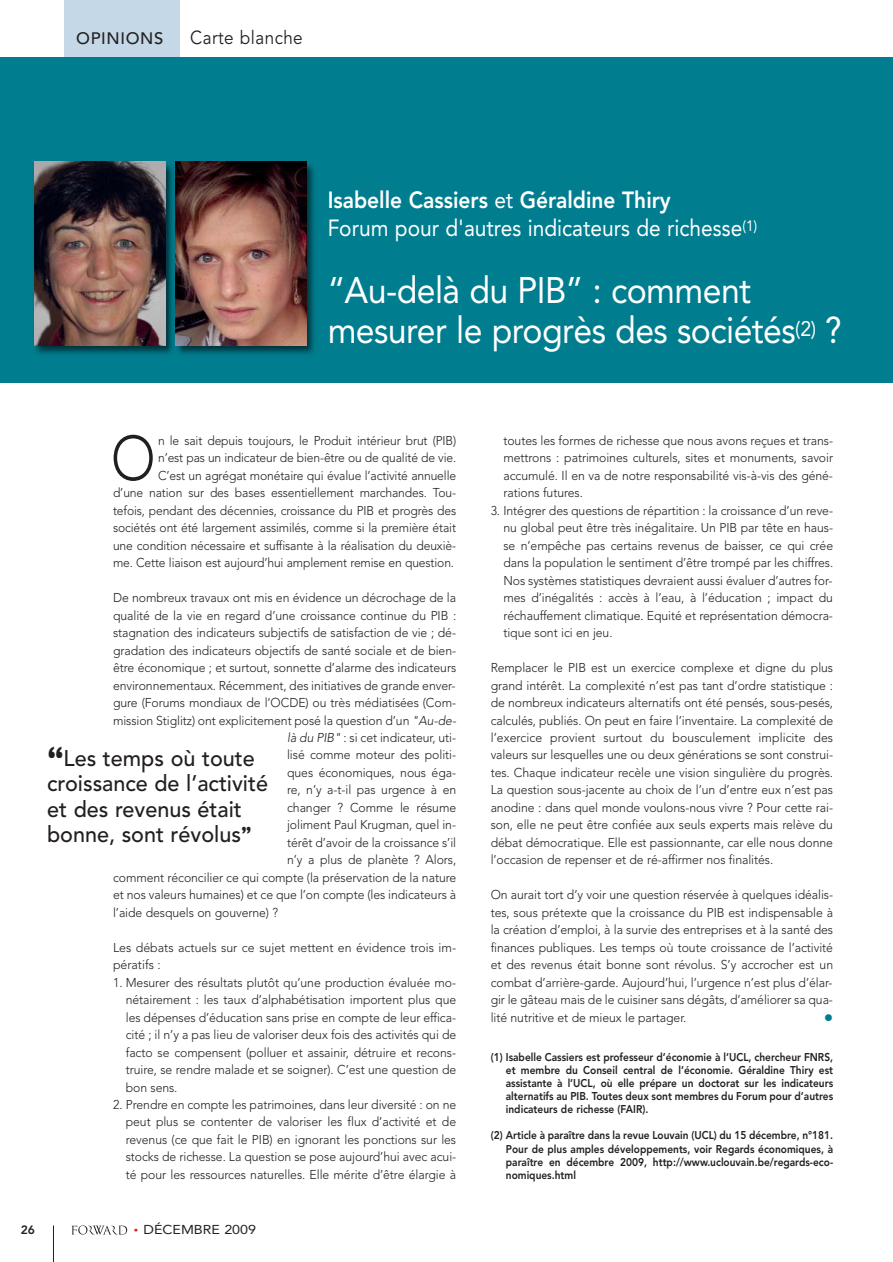
<style>
.page{position:relative;width:893px;height:1262px;background:#fff}
.page>*{position:absolute;margin:0;border:0;box-sizing:border-box;transform-origin:0 0}
.t1{font:300 62.1px "Avenir";color:#231f20;scale:.86 1}
.t2{font:36.75px/40.5px "Avenir";letter-spacing:-.015em;color:#fff;scale:.92 1}
.t3{font:23.25px/27.8px "Avenir";color:#fff;scale:.9 1}
.t4{font:500 22.5px/25.5px "Avenir";color:#231f20;scale:.96 1}
.t5{font:18.75px "Avenir";letter-spacing:.025em;color:#231f20;scale:.91 1}
.t6{font:500 16.5px "Avenir";letter-spacing:.04em;color:#231f20}
.t7{font:12.9px "Avenir";color:#231f20;scale:1.11 1}
.t8{font:300 12.75px/17.5px "Avenir";letter-spacing:-.005em;color:#231f20;text-align:justify;scale:.96 1}
.t9{font:300 12.75px/17.5px "Avenir";letter-spacing:-.005em;color:#231f20;text-align:right;scale:.95 1}
.t10{font:300 12.75px/17.5px "Avenir";letter-spacing:-.005em;color:#231f20}
.t11{font:800 12px "Avenir";color:#231f20}
.t12{font:800 11.25px/13px "Avenir";color:#231f20;text-align:justify;scale:.9 1}
.s1{font-weight:800}
.s2{font-family:"Britannic";font-weight:700;font-size:37.5px}
.s3{font-family:"Britannic";font-weight:700}
.s4{font-size:8.1px;color:#ed1c24}
</style>
<div class="page">
<div style="left:64px;top:0;width:115px;height:58px;background:#c4d8e7"></div>
<hr style="left:53px;top:1225px;width:1px;height:37px;background:#231f20">
<svg style="left:71px;top:1225px;width:56px;height:9px"></svg>
<div style="left:0;top:58px;width:892px;height:325px;background:#007e8f"></div>
<img style="left:34px;top:161px;width:280px;height:193px">
<img style="left:34px;top:162px;width:131px;height:183px">
<img style="left:175px;top:162px;width:131px;height:183px">
<p class="t6" style="left:76px;top:31px;width:89px">OPINIONS</p>
<h3 class="t5" style="left:190px;top:30px;width:125px">Carte blanche</h3>
<h3 class="t3" style="left:327px;top:188px;width:479px"><span class="s1">Isabelle Cassiers</span> et <span class="s1">Géraldine Thiry<br></span>Forum pour d'autres indicateurs de richesse<sup>(1)</sup></h3>
<h2 class="t2" style="left:327px;top:273px;width:560px">“Au-delà du PIB” : comment mesurer le progrès des sociétés<sup>(2)</sup> ?</h2>
<h1 class="t1" style="left:111px;top:433px;width:53px">O</h1>
<p class="t9" style="left:113px;top:433px;width:362px">n le sait depuis toujours, le Produit intérieur brut (PIB)<br>n’est pas un indicateur de bien-être ou de qualité de vie.<br>C’est un agrégat monétaire qui évalue l’activité an nuelle<br>d’une nation sur des bases essentiellement marchandes. Tou - tefois, pendant des décennies, croissance du PIB et progrès des sociétés ont été largement assimilés, comme si la première était une condition nécessaire et suffisante à la réalisation du deu xiè&shy;me. Cette liaison est aujourd’hui amplement remise en question.</p>
<p class="t8" style="left:113px;top:590px;width:359px">De nombreux travaux ont mis en évidence un décrochage de la</p>
<p class="t8" style="left:113px;top:607px;width:359px">qualité de la vie en regard d’une croissance continue du PIB :</p>
<p class="t8" style="left:113px;top:625px;width:359px">stagnation des indicateurs subjectifs de satisfaction de vie ; dé -</p>
<p class="t8" style="left:113px;top:642px;width:359px">gradation des indicateurs objectifs de santé sociale et de bien-</p>
<p class="t8" style="left:113px;top:660px;width:359px">être économique ; et surtout, sonnette d’alarme des indicateurs</p>
<p class="t8" style="left:113px;top:677px;width:358px">environnementaux. Récemment, des initiatives de grande enver-</p>
<p class="t8" style="left:113px;top:695px;width:359px">gure (Forums mondiaux de l’OCDE) ou très médiatisées (Com -</p>
<p class="t8" style="left:113px;top:712px;width:360px">mission Stiglitz) ont explicitement posé la question d’un "Au-de -</p>
<p class="t8" style="left:287px;top:730px;width:177px">là du PIB": si cet indicateur, uti-</p>
<p class="t8" style="left:287px;top:747px;width:177px">lisé comme moteur des politi -</p>
<p class="t8" style="left:287px;top:765px;width:177px">ques éco nomiques, nous éga -</p>
<p class="t8" style="left:287px;top:782px;width:178px">re, n’y a-t-il pas urgence à en</p>
<p class="t8" style="left:287px;top:800px;width:177px">changer ? Comme le résume</p>
<p class="t8" style="left:287px;top:817px;width:177px">joliment Paul Krugman, quel in -</p>
<p class="t8" style="left:287px;top:835px;width:178px">térêt d’avoir de la croissance s’il</p>
<p class="t8" style="left:287px;top:852px;width:178px">n’y a plus de planète ? Alors,</p>
<p class="t8" style="left:113px;top:870px;width:359px">comment réconcilier ce qui compte (la préservation de la nature</p>
<p class="t8" style="left:113px;top:887px;width:359px">et nos valeurs humaines) et ce que l’on compte (les indicateurs à</p>
<p class="t8" style="left:113px;top:905px;width:173px">l’aide desquels on gouverne) ?</p>
<p class="t10" style="left:113px;top:939px;width:344px">Les débats actuels sur ce sujet mettent en évidence trois im&shy;pératifs :</p>
<p class="t8" style="left:126px;top:974px;width:346px;text-indent:-13px">1. Mesurer des résultats plutôt qu’une production évaluée mo - nétairement : les taux d’alphabétisation importent plus que les dépenses d’éducation sans prise en compte de leur effica&shy;cité ; il n’y a pas lieu de valoriser deux fois des activités qui de facto se compensent (polluer et assainir, détruire et recons&shy;truire, se rendre malade et se soigner). C’est une question de bon sens.</p>
<p class="t8" style="left:126px;top:1097px;width:346px;text-indent:-13px">2. Prendre en compte les patrimoines, dans leur diversité : on ne peut plus se contenter de valoriser les flux d’activité et de revenus (ce que fait le PIB) en ignorant les ponctions sur les stocks de richesse. La question se pose aujourd’hui avec acui&shy;té pour les ressources naturelles. Elle mérite d’être élargie à</p>
<h3 class="t4" style="left:47px;top:748px;width:232px"><span class="s2">“</span>Les temps où toute croissance de l’activité et des revenus était bonne, sont révolus<span class="s3">”</span></h3>
<p class="t11" style="left:21px;top:1225px;width:16px">26</p>
<p class="t7" style="left:134px;top:1225px;width:111px"><span class="s4">•</span> DÉCEMBRE 2009</p>
<p class="t8" style="left:503px;top:433px;width:345px">toutes les formes de richesse que nous avons reçues et trans&shy;mettrons : patrimoines culturels, sites et monuments, savoir accumulé. Il en va de notre responsabilité vis-à-vis des géné&shy;rations futures.</p>
<p class="t8" style="left:503px;top:503px;width:345px;text-indent:-13px">3. Intégrer des questions de répartition : la croissance d’un reve&shy;nu global peut être très inégalitaire. Un PIB par tête en haus&shy;se n’empêche pas certains revenus de baisser, ce qui crée dans la population le sentiment d’être trompé par les chiffres.<br>Nos systèmes statistiques devraient aussi évaluer d’autres for&shy;mes d’inégalités : accès à l’eau, à l’éducation ; impact du réchauffement climatique. Equité et représentation démocra&shy;tique sont ici en jeu.</p>
<p class="t8" style="left:490px;top:660px;width:358px">Remplacer le PIB est un exercice complexe et digne du plus grand intérêt. La complexité n’est pas tant d’ordre statistique : de nombreux indicateurs alternatifs ont été pensés, sous-pesés, calculés, publiés. On peut en faire l’inventaire. La complexité de l’exercice provient surtout du bousculement implicite des valeurs sur lesquelles une ou deux générations se sont construi&shy;tes. Chaque indicateur recèle une vision singulière du progrès.<br>La question sous-jacente au choix de l’un d’entre eux n’est pas anodine : dans quel monde voulons-nous vivre ? Pour cette rai&shy;son, elle ne peut être confiée aux seuls experts mais relève du débat démocratique. Elle est passionnante, car elle nous donne l’occasion de repenser et de ré-affirmer nos finalités.</p>
<p class="t8" style="left:490px;top:887px;width:358px">On aurait tort d’y voir une question réservée à quelques idéalis&shy;tes, sous prétexte que la croissance du PIB est indispensable à la création d’emploi, à la survie des entreprises et à la santé des finances publiques. Les temps où toute croissance de l’activité et des revenus était bonne sont révolus. S’y accrocher est un combat d’arrière-garde. Aujourd’hui, l’urgence n’est plus d’élar&shy;gir le gâteau mais de le cuisiner sans dégâts, d’améliorer sa qua&shy;lité nutritive et de mieux le partager.</p>
<p class="t12" style="left:506px;top:1052px;width:365px;text-indent:-15px">(1) Isabelle Cassiers est professeur d’économie à l’UCL, chercheur FNRS, et membre du Conseil central de l’économie. Géraldine Thiry est assis tante à l’UCL, où elle prépare un doctorat sur les indicateurs alternatifs au PIB. Toutes deux sont membres du Forum pour d’autres indicateurs de richesse (FAIR).</p>
<p class="t12" style="left:506px;top:1130px;width:365px;text-indent:-15px">(2) Article à paraître dans la revue Louvain (UCL) du 15 décembre, n°181.<br>Pour de plus amples développements, voir Regards économiques, à paraître en décembre 2009, http://www.uclouvain.be/regards-eco&shy;nomiques.html</p>
</div>
